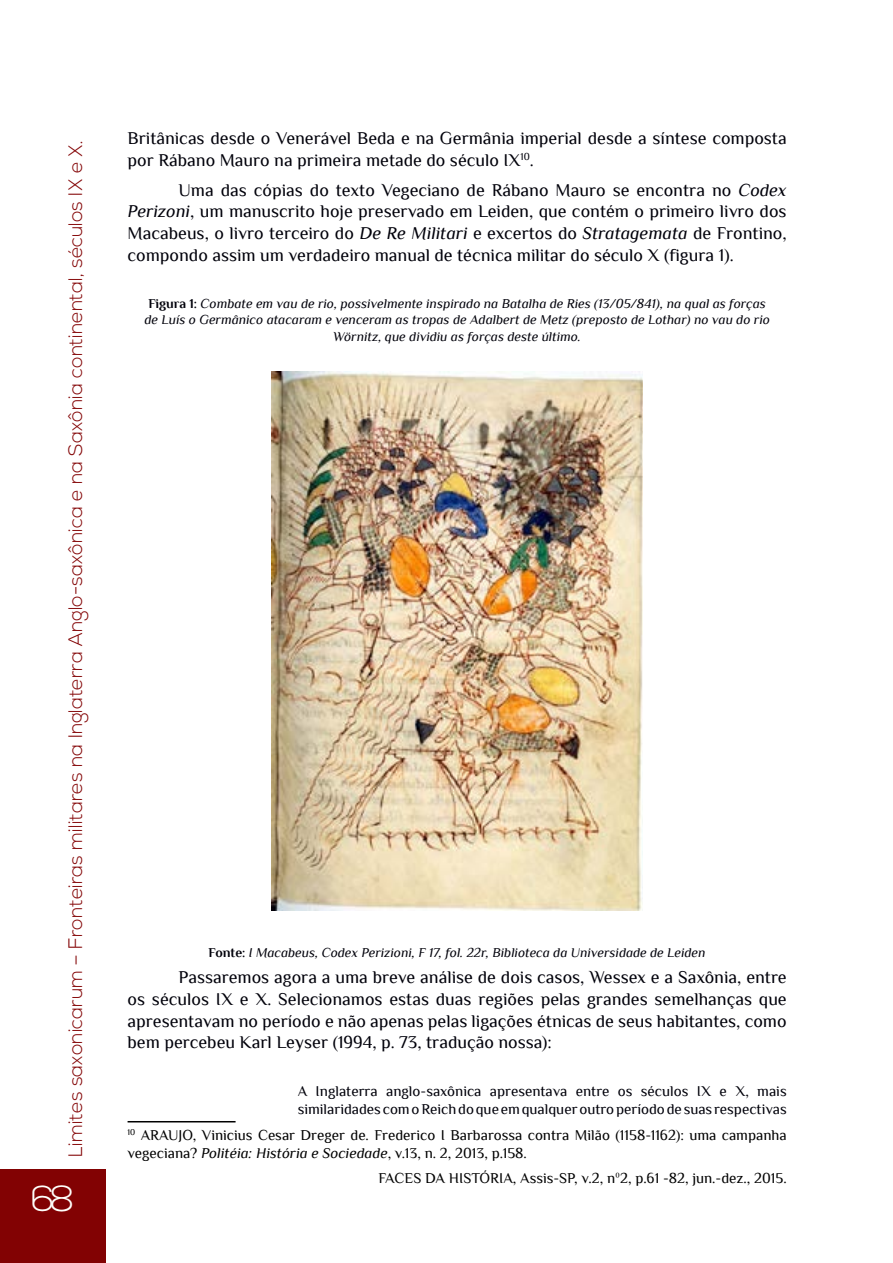
<style>
.page{position:relative;width:893px;height:1263px;background:#fff}
.page>*{position:absolute;margin:0;border:0;box-sizing:border-box;transform-origin:0 0}
.t1{font:300 36px "Nexa";color:#fffffb}
.t2{font:300 19.5px "Nexa";color:#820203}
.t3{font:18px/21.6px "Philosopher";color:#00000a;text-align:justify}
.t4{font:15px/18px "Philosopher";color:#000}
.t5{font:15px/18px "Philosopher";color:#00000a}
.t6{font:italic 13.5px/16.2px "Philosopher";color:#00000a;text-align:center}
.s1{font-style:italic}
.s2{font-weight:700;font-style:normal}
</style>
<div class="page">
<div style="left:0;top:1170px;width:106px;height:93px;background:#820203"></div>
<img style="left:271px;top:371px;width:372px;height:540px">
<hr style="left:128px;top:1121px;width:108px;height:1px;background:#000">
<p class="t2" style="left:64px;top:1157px;width:1018px;rotate:-90deg">Limites saxonicarum – Fronteiras militares na Inglaterra Anglo-saxônica e na Saxônia continental, séculos IX e X.</p>
<h1 class="t1" style="left:31px;top:1178px;width:45px">68</h1>
<p class="t3" style="left:128px;top:128px;width:661px">Britânicas desde o Venerável Beda e na Germânia imperial desde a síntese composta por Rábano Mauro na primeira metade do século IX<sup>10</sup>.</p>
<p class="t3" style="left:128px;top:179px;width:661px;text-indent:51px">Uma das cópias do texto Vegeciano de Rábano Mauro se encontra no <span class="s1">Codex Perizoni</span>, um manuscrito hoje preservado em Leiden, que contém o primeiro livro dos Macabeus, o livro terceiro do <span class="s1">De Re Militari</span> e excertos do <span class="s1">Stratagemata</span> de Frontino, compondo assim um verdadeiro manual de técnica militar do século X (figura 1).</p>
<p class="t6" style="left:144px;top:296px;width:627px"><span class="s2">Figura 1:</span> Combate em vau de rio, possivelmente inspirado na Batalha de Ries (13/05/841), na qual as forças de Luís o Germânico atacaram e venceram as tropas de Adalbert de Metz (preposto de Lothar) no vau do rio<br>Wörnitz, que dividiu as forças deste último.</p>
<p class="t6" style="left:209px;top:945px;width:498px"><span class="s2">Fonte:</span> I Macabeus, Codex Perizioni, F 17, fol. 22r, Biblioteca da Universidade de Leiden</p>
<p class="t3" style="left:128px;top:967px;width:661px;text-indent:51px">Passaremos agora a uma breve análise de dois casos, Wessex e a Saxônia, entre os séculos IX e X. Selecionamos estas duas regiões pelas grandes semelhanças que apresentavam no período e não apenas pelas ligações étnicas de seus habitantes, como bem percebeu Karl Leyser (1994, p. 73, tradução nossa):</p>
<p class="t5" style="left:298px;top:1082px;width:490px">A Inglaterra anglo-saxônica apresentava entre os séculos IX e X, mais similaridades com o Reich do que em qualquer outro período de suas respectivas</p>
<p class="t4" style="left:128px;top:1126px;width:661px"><sup>10</sup> ARAUJO, Vinicius Cesar Dreger de. Frederico I Barbarossa contra Milão (1158-1162): uma campanha vegeciana? <span class="s1">Politéia: História e Sociedade</span>, v.13, n. 2, 2013, p.158.</p>
<p class="t4" style="left:378px;top:1169px;width:410px">FACES DA HISTÓRIA, Assis-SP, v.2, nº2, p.61 -82, jun.-dez., 2015.</p>
</div>
